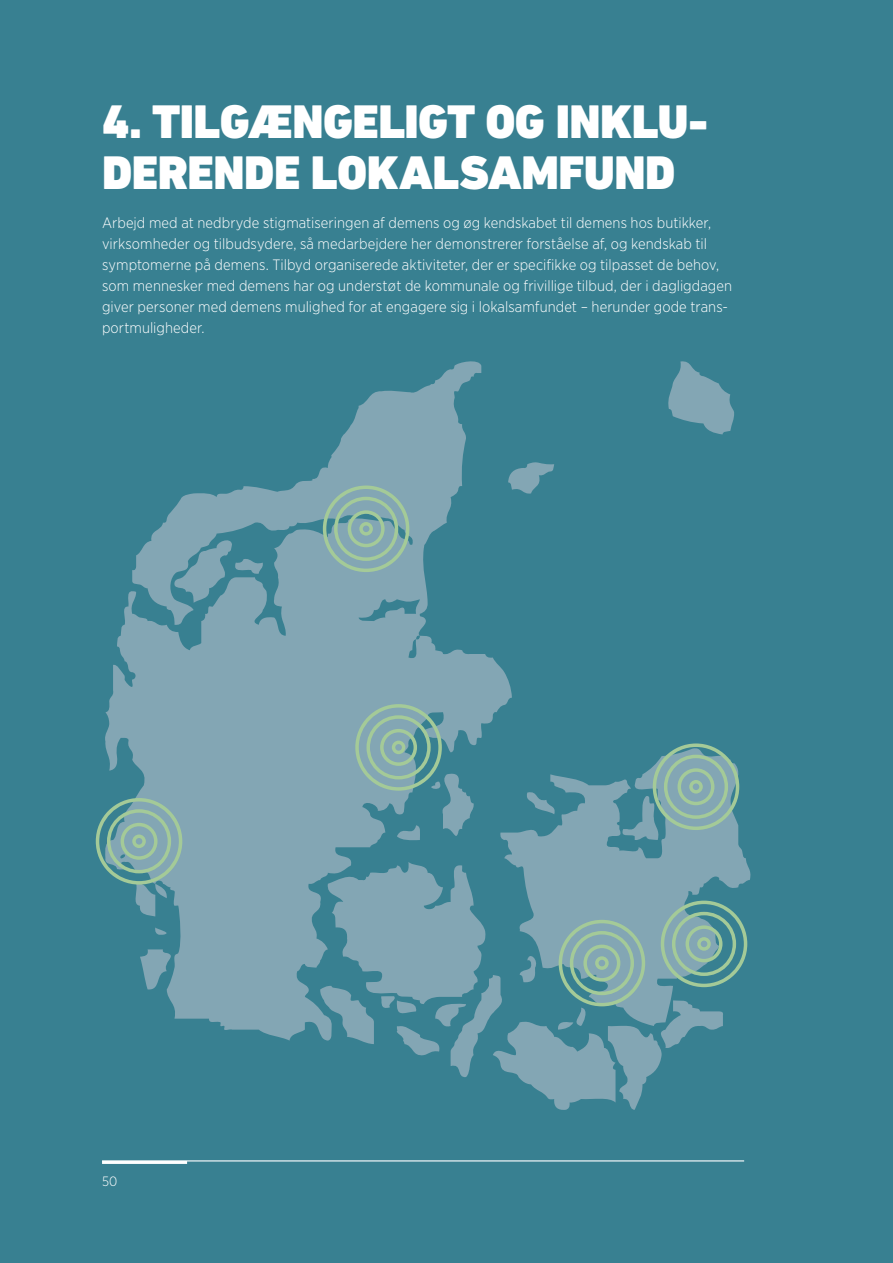
<style>
.page{position:relative;width:893px;height:1263px;background:#388091}
.page>*{position:absolute;margin:0;border:0;box-sizing:border-box;transform-origin:0 0}
.Chapter{font:900 48px/51px "DIN Next LT Pro";letter-spacing:-.01em;color:#fff}
.Brød{font:300 15px/21px "Gotham Narrow";letter-spacing:.005em;color:#fff}
.t1{font:300 13.5px "Gotham Narrow";color:#fff}
</style>
<div class="page">
<hr style="left:892px;top:0;width:1px;height:1263px;background:#ced9de">
<hr style="left:102px;top:1160px;width:642px;height:1px;background:#fff">
<hr style="left:102px;top:1161px;width:85px;height:3px;background:#fff">
<svg style="left:105px;top:361px;width:646px;height:749px"></svg>
<svg style="left:323px;top:485px;width:86px;height:87px;background:#88adaa"></svg>
<svg style="left:96px;top:798px;width:86px;height:86px"></svg>
<svg style="left:355px;top:704px;width:87px;height:87px"></svg>
<svg style="left:661px;top:901px;width:86px;height:86px"></svg>
<svg style="left:559px;top:920px;width:86px;height:86px;background:#81aaa7"></svg>
<svg style="left:653px;top:743px;width:86px;height:87px"></svg>
<p class="Chapter" style="left:102px;top:96px;width:608px">4. TILGÆNGELIGT OG INKLU-<br>DERENDE LOKALSAMFUND</p>
<p class="Brød" style="left:102px;top:212px;width:632px">Arbejd med at nedbryde stigmatiseringen af demens og øg kendskabet til demens hos butikker, virksomheder og tilbudsydere, så medarbejdere her demonstrerer forståelse af, og kendskab til symptomerne på demens. Tilbyd organiserede aktiviteter, der er specifikke og tilpasset de behov, som mennesker med demens har og understøt de kommunale og frivillige tilbud, der i dagligdagen giver personer med demens mulighed for at engagere sig i lokalsamfundet – herunder gode trans&shy;portmuligheder.</p>
<p class="t1" style="left:102px;top:1173px;width:17px">50</p>
</div>
